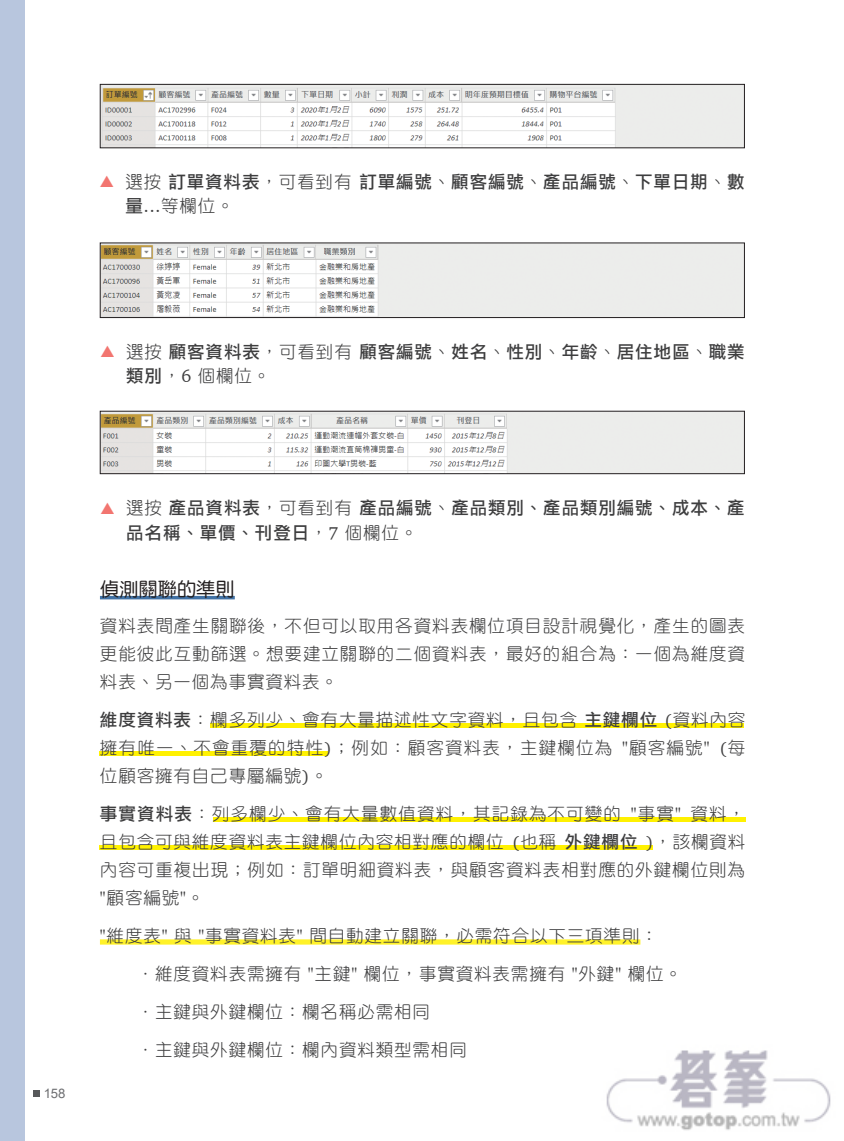
<style>
.page{position:relative;width:844px;height:1141px;background:#fff}
.page>*{position:absolute;margin:0;border:0;box-sizing:border-box;transform-origin:0 0}
.t1{font:19.25px "DF Yuan Std W5";color:#231f20}
.t2{font:17.5px/28px "DF Yuan Std W3";letter-spacing:.05em;color:#3e3e3f;text-align:justify}
.t3{font:17.5px/24.5px "DF Li Hei Std W5";letter-spacing:.05em;color:#3e3e3f}
.t4{font:13.12px "Arial";color:#6c6d70}
.s1{font-family:"DF Yuan Std W3"}
.s2{font-family:"DF Li Hei Std W5"}
.s3{font-family:"Charter BT"}
</style>
<div class="page">
<div style="left:0;top:0;width:25px;height:1141px;background:#b8c6de"></div>
<div style="left:34px;top:1090px;width:6px;height:7px;background:#57585a"></div>
<svg style="left:100px;top:84px;width:644px;height:64px"></svg>
<svg style="left:100px;top:242px;width:644px;height:76px"></svg>
<svg style="left:100px;top:411px;width:644px;height:63px"></svg>
<div style="left:210px;top:723px;width:534px;height:5px;background:#fff101"></div>
<div style="left:99px;top:751px;width:228px;height:5px;background:#fff101"></div>
<div style="left:99px;top:845px;width:553px;height:5px;background:#fff101"></div>
<hr style="left:213px;top:818px;width:532px;height:4px;background:#fff101">
<hr style="left:100px;top:596px;width:135px;height:3px;background:#4272a5">
<div style="left:100px;top:939px;width:540px;height:6px;background:#fff229"></div>
<img style="left:606px;top:1050px;width:225px;height:81px">
<p class="t3" style="left:125px;top:169px;width:620px"><span class="s1">選按</span>訂單資料表<span class="s1">，可看到有</span>訂單編號<span class="s1">、</span>顧客編號<span class="s1">、</span>產品編號<span class="s1">、</span>下單日期<span class="s1">、</span>數</p>
<p class="t2" style="left:125px;top:192px;width:110px"><span class="s2">量</span><span class="s3">...</span>等欄位。</p>
<p class="t3" style="left:126px;top:339px;width:619px"><span class="s1">選按</span>顧客資料表<span class="s1">，可看到有</span>顧客編號<span class="s1">、</span>姓名<span class="s1">、</span>性別<span class="s1">、</span>年齡<span class="s1">、</span>居住地區<span class="s1">、</span>職業</p>
<p class="t2" style="left:126px;top:362px;width:146px"><span class="s2">類別</span>，<span class="s3">6</span> 個欄位。</p>
<p class="t4" style="left:44px;top:1085px;width:23px">158</p>
<p class="t3" style="left:126px;top:495px;width:619px"><span class="s1">選按</span>產品資料表<span class="s1">，可看到有</span>產品編號<span class="s1">、</span>產品類別、產品類別編號、成本、產品名稱、單價、刊登日<span class="s1">，</span><span class="s3">7</span> <span class="s1">個欄位。</span></p>
<p class="t1" style="left:100px;top:578px;width:136px">偵測關聯的準則</p>
<p class="t2" style="left:100px;top:612px;width:646px">資料表間產生關聯後，不但可以取用各資料表欄位項目設計視覺化，產生的圖表更能彼此互動篩選。想要建立關聯的二個資料表，最好的組合為：一個為維度資料表、另一個為事實資料表。</p>
<p class="t2" style="left:100px;top:706px;width:646px"><span class="s2">維度資料表</span>：欄多列少、會有大量描述性文字資料，且包含<span class="s2">主鍵欄位</span> <span class="s3">(</span>資料內容擁有唯一、不會重覆的特性<span class="s3">)</span>；例如：顧客資料表，主鍵欄位為 <span class="s3">"</span>顧客編號<span class="s3">" (</span>每位顧客擁有自己專屬編號<span class="s3">)</span>。</p>
<p class="t2" style="left:100px;top:799px;width:646px"><span class="s2">事實資料表</span>：列多欄少、會有大量數值資料，其記錄為不可變的 <span class="s3">"</span>事實<span class="s3">"</span> 資料，且包含可與維度資料表主鍵欄位內容相對應的欄位 <span class="s3">(</span>也稱<span class="s2">外鍵欄位</span> <span class="s3">)</span>，該欄資料內容可重複出現；例如：訂單明細資料表，與顧客資料表相對應的外鍵欄位則為<span class="s3">"</span>顧客編號<span class="s3">"</span>。</p>
<p class="t2" style="left:137px;top:916px;width:546px;line-height:38px;text-align:left;text-indent:-37px"><span class="s3">"</span>維度表<span class="s3">"</span> 與 <span class="s3">"</span>事實資料表<span class="s3">"</span> 間自動建立關聯，必需符合以下三項準則：<br>．維度資料表需擁有 <span class="s3">"</span>主鍵<span class="s3">"</span> 欄位，事實資料表需擁有 <span class="s3">"</span>外鍵<span class="s3">"</span> 欄位。．主鍵與外鍵欄位：欄名稱必需相同<br>．主鍵與外鍵欄位：欄內資料類型需相同</p>
</div>
